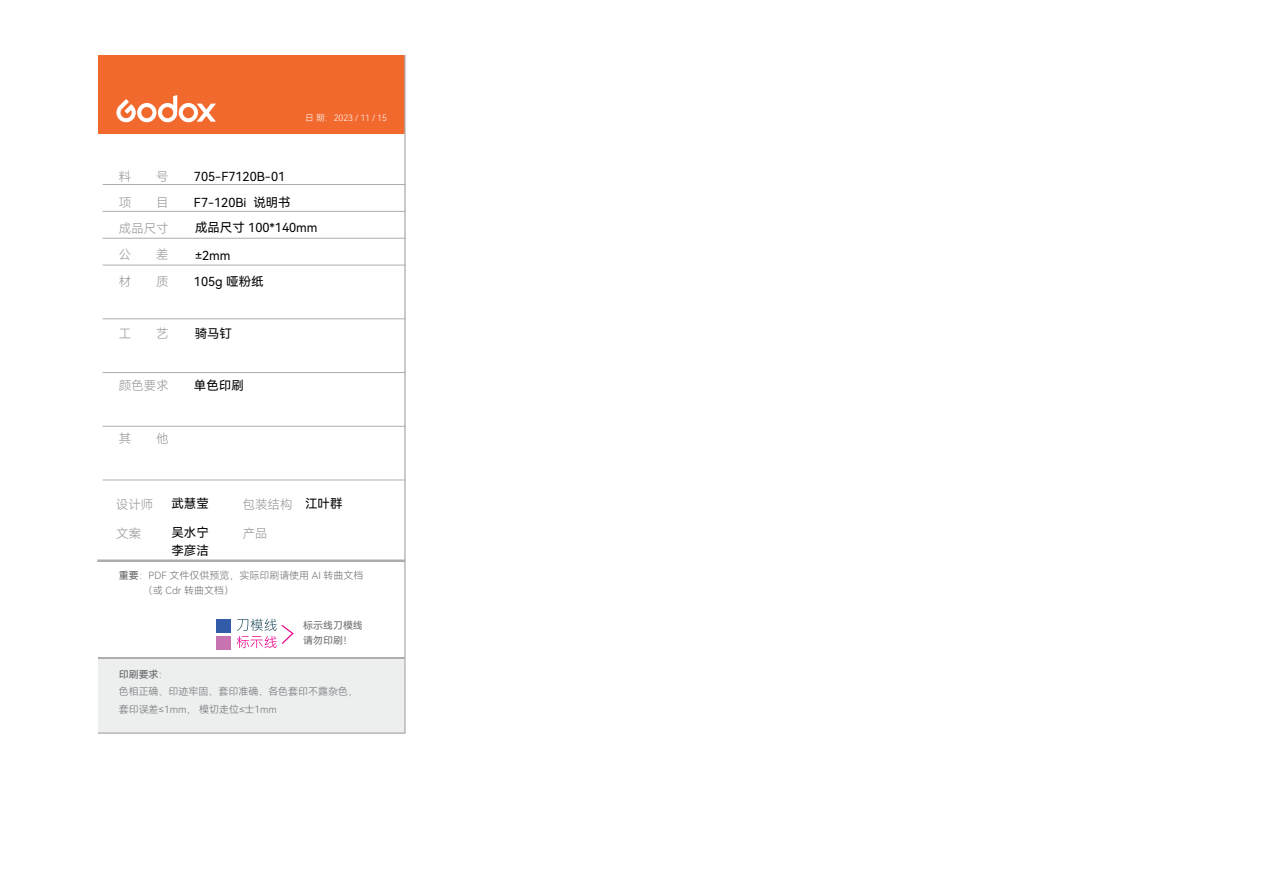
<style>
.page{position:relative;width:1276px;height:893px;background:#fff}
.page>*{position:absolute;margin:0;border:0;box-sizing:border-box;transform-origin:0 0}
.t1{font:12.38px/18px "Harmony OS Sans SC";color:#010303}
.t2{font:12.38px/26.1px "Harmony OS Sans SC Light";color:#929394;text-align:justify}
.t3{font:9.9px/17.6px "Harmony OS Sans SC Light";color:#6d6e71}
.t4{font:9.9px/14.8px "Harmony OS Sans SC";color:#6d6e71}
.t5{font:9.9px "Harmony OS Sans SC Medium";color:#6d6e71}
.t6{font:8.78px "Harmony OS Sans SC Light";color:#fff}
.s1{font-family:"Harmony OS Sans SC Medium"}
.s2{font-family:"Harmony OS Sans SC Light"}
</style>
<div class="page">
<svg style="left:98px;top:55px;width:307px;height:679px"></svg>
<hr style="left:98px;top:657px;width:306px;height:1px;background:#adadae">
<svg style="left:116px;top:95px;width:100px;height:27px"></svg>
<hr style="left:103px;top:211px;width:302px;height:1px;background:#adadae">
<div style="left:97px;top:559px;width:308px;height:3px;background:#adadae;border:1px solid #adadae"></div>
<hr style="left:103px;top:184px;width:302px;height:1px;background:#adadae">
<hr style="left:103px;top:238px;width:302px;height:1px;background:#adadae">
<hr style="left:103px;top:265px;width:302px;height:1px;background:#adadae">
<hr style="left:103px;top:318px;width:302px;height:1px;background:#adadae">
<hr style="left:103px;top:372px;width:302px;height:1px;background:#adadae">
<hr style="left:103px;top:480px;width:302px;height:1px;background:#adadae">
<hr style="left:103px;top:426px;width:302px;height:1px;background:#adadae">
<p class="t6" style="left:305px;top:112px;width:83px">日期: 2023 / 11 / 15</p>
<p class="t2" style="left:119px;top:163px;width:14px">料</p>
<p class="t2" style="left:156px;top:163px;width:14px">号</p>
<p class="t2" style="left:119px;top:189px;width:14px">项</p>
<p class="t2" style="left:119px;top:189px;width:51px;text-indent:37px">目成品尺寸公</p>
<p class="t2" style="left:156px;top:241px;width:14px">差</p>
<p class="t1" style="left:194px;top:167px;width:93px">705-F7120B-01</p>
<p class="t1" style="left:194px;top:193px;width:98px">F7-120Bi 说明书</p>
<p class="t1" style="left:195px;top:218px;width:124px">成品尺寸 100*140mm</p>
<p class="t1" style="left:195px;top:247px;width:37px">±2mm</p>
<p class="t2" style="left:119px;top:268px;width:14px">材</p>
<p class="t2" style="left:156px;top:268px;width:14px">质</p>
<p class="t1" style="left:194px;top:273px;width:71px">105g 哑粉纸</p>
<p class="t2" style="left:119px;top:320px;width:14px">工</p>
<p class="t2" style="left:156px;top:320px;width:14px">艺</p>
<p class="t1" style="left:195px;top:324px;width:39px">骑马钉</p>
<p class="t2" style="left:119px;top:372px;width:51px">颜色要求</p>
<p class="t1" style="left:194px;top:376px;width:51px">单色印刷</p>
<p class="t2" style="left:119px;top:425px;width:14px">其</p>
<p class="t2" style="left:156px;top:425px;width:14px">他</p>
<p class="t1" style="left:171px;top:494px;width:39px">武慧莹</p>
<p class="t1" style="left:171px;top:523px;width:39px">吴水宁李彦洁</p>
<p class="t2" style="left:116px;top:491px;width:39px">设计师</p>
<p class="t2" style="left:243px;top:491px;width:51px">包装结构</p>
<p class="t2" style="left:243px;top:520px;width:26px">产品</p>
<p class="t2" style="left:116px;top:520px;width:26px">文案</p>
<p class="t1" style="left:305px;top:494px;width:39px">江叶群</p>
<p class="t3" style="left:143px;top:568px;width:222px;line-height:14.8px;text-indent:-24px"><span class="s1">重要</span>：PDF 文件仅供预览，实际印刷请使用 AI 转曲文档（或 Cdr 转曲文档）</p>
<p class="t4" style="left:303px;top:618px;width:61px">标示线刀模线请勿印刷！</p>
<p class="t5" style="left:119px;top:668px;width:51px">印刷要求<span class="s2">：</span></p>
<p class="t3" style="left:119px;top:683px;width:241px">色相正确、印迹牢固、套印准确、各色套印不露杂色，套印误差≤1mm， 模切走位≤士1mm</p>
</div>
